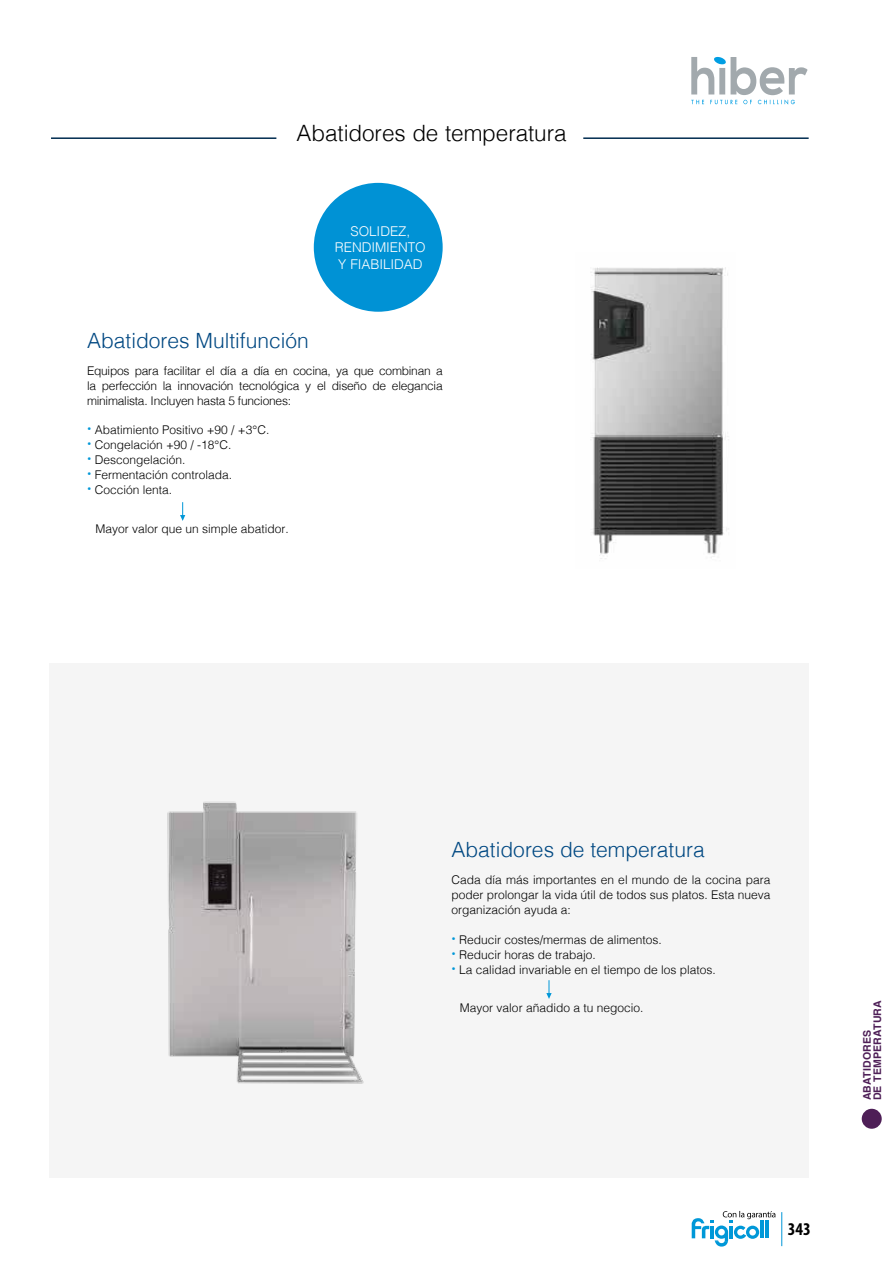
<style>
.page{position:relative;width:893px;height:1263px;background:#fff}
.page>*{position:absolute;margin:0;border:0;box-sizing:border-box;transform-origin:0 0}
.t1{font:300 22.5px "Helvetica";letter-spacing:-.005em;color:#000}
.t2{font:300 21px "Helvetica";color:#004882}
.t3{font:700 condensed 18px "Myriad Pro";color:#000}
.t4{font:300 13.5px/16.5px "Helvetica";letter-spacing:-.005em;color:#fff;text-align:center}
.t5{font:300 12px/15px "Helvetica";color:#000;text-align:justify}
.t6{font:700 10.5px/10.5px "Helvetica";letter-spacing:.02em;color:#4e1f57}
.s1{font-family:"Helvetica Neue";font-weight:400;font-size:12.15px;color:#0097d8}
</style>
<div class="page">
<svg style="left:691px;top:57px;width:117px;height:48px"></svg>
<hr style="left:781px;top:1212px;width:1px;height:34px;background:#0097d8">
<svg style="left:692px;top:1211px;width:83px;height:35px"></svg>
<div style="left:862px;top:1109px;width:20px;height:20px;background:#4e1f57;border-radius:50%"></div>
<hr style="left:51px;top:137px;width:225px;height:2px;background:#002c50">
<hr style="left:583px;top:137px;width:226px;height:2px;background:#002c50">
<div style="left:49px;top:664px;width:760px;height:514px;background:#f5f5f5"></div>
<div style="left:314px;top:183px;width:129px;height:129px;background:#0092d5;border-radius:50%"></div>
<svg style="left:180px;top:502px;width:5px;height:19px"></svg>
<svg style="left:546px;top:980px;width:6px;height:19px"></svg>
<img style="left:590px;top:267px;width:139px;height:292px">
<img style="left:167px;top:801px;width:197px;height:283px">
<h1 class="t1" style="left:297px;top:125px;width:271px">Abatidores de temperatura</h1>
<h2 class="t2" style="left:87px;top:332px;width:223px">Abatidores Multifunción</h2>
<p class="t4" style="left:335px;top:224px;width:92px">SOLIDEZ,<br>RENDIMIENTO<br>Y FIABILIDAD</p>
<p class="t5" style="left:87px;top:364px;width:357px">Equipos para facilitar el día a día en cocina, ya que combinan a la perfección la innovación tecnológica y el diseño de elegancia minimalista. Incluyen hasta 5 funciones:</p>
<p class="t5" style="left:87px;top:424px;width:184px"><span class="s1">•</span> Abatimiento Positivo +90 / +3°C.</p>
<p class="t5" style="left:87px;top:439px;width:146px"><span class="s1">•</span> Congelación +90 / -18°C.</p>
<p class="t5" style="left:87px;top:454px;width:100px"><span class="s1">•</span> Descongelación.</p>
<p class="t5" style="left:87px;top:469px;width:147px"><span class="s1">•</span> Fermentación controlada.</p>
<p class="t5" style="left:87px;top:484px;width:87px"><span class="s1">•</span> Cocción lenta.</p>
<p class="t5" style="left:96px;top:522px;width:195px">Mayor valor que un simple abatidor.</p>
<h2 class="t2" style="left:451px;top:841px;width:255px">Abatidores de temperatura</h2>
<p class="t5" style="left:451px;top:873px;width:321px">Cada día más importantes en el mundo de la cocina para poder prolongar la vida útil de todos sus platos. Esta nueva organización ayuda a:</p>
<p class="t5" style="left:451px;top:933px;width:212px"><span class="s1">•</span> Reducir costes/mermas de alimentos.</p>
<p class="t5" style="left:451px;top:948px;width:146px"><span class="s1">•</span> Reducir horas de trabajo.</p>
<p class="t5" style="left:451px;top:963px;width:266px"><span class="s1">•</span> La calidad invariable en el tiempo de los platos.</p>
<p class="t5" style="left:460px;top:1002px;width:185px">Mayor valor añadido a tu negocio.</p>
<h3 class="t3" style="left:788px;top:1219px;width:25px">343</h3>
<p class="t6" style="left:862px;top:1100px;width:102px;rotate:-90deg">ABATIDORES<br>DE TEMPERATURA</p>
</div>
